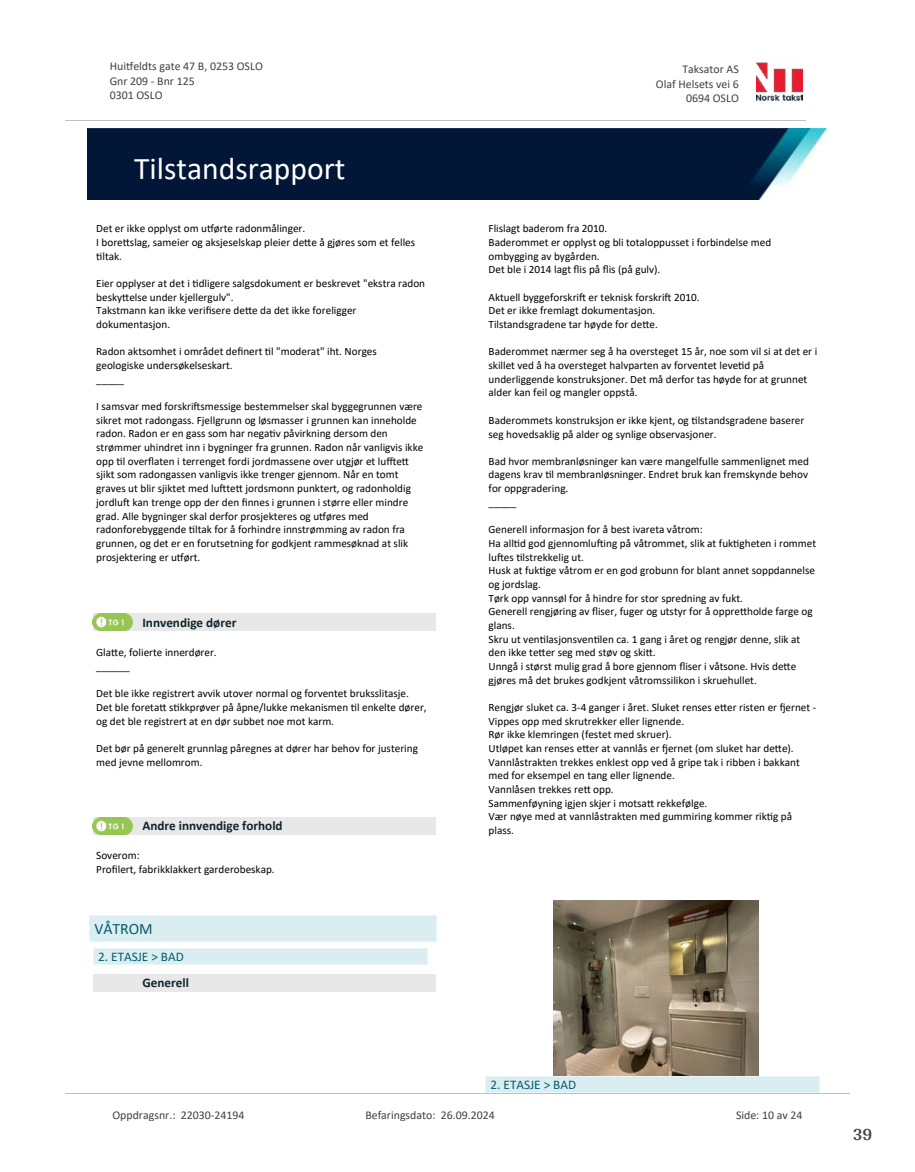
<style>
.page{position:relative;width:915px;height:1172px;background:#fff}
.page>*{position:absolute;margin:0;border:0;box-sizing:border-box;transform-origin:0 0}
.t1{font:31.65px "Calibri";color:#fff}
.t2{font:700 18px "Arya";color:#414749}
.t3{font:15.75px "Calibri";color:#065c69}
.t4{font:700 13.2px "Calibri";color:#0f252c}
.t5{font:13.2px "Calibri";color:#065c69}
.t6{font:11.85px/14.5px "Calibri";color:#404040}
.t7{font:11.25px/13.6px "Calibri";color:#000}
</style>
<div class="page">
<div style="left:93px;top:614px;width:342px;height:17px;background:#e8e8e8"></div>
<svg style="left:97px;top:618px;width:36px;height:13px"></svg>
<img style="left:93px;top:614px;width:39px;height:16px">
<div style="left:93px;top:817px;width:342px;height:17px;background:#e8e8e8"></div>
<img style="left:93px;top:817px;width:39px;height:17px">
<div style="left:89px;top:915px;width:347px;height:27px;background:#daeef2"></div>
<svg style="left:89px;top:916px;width:1px;height:26px"></svg>
<svg style="left:436px;top:916px;width:1px;height:26px"></svg>
<hr style="left:89px;top:915px;width:348px;height:1px;background:#eaf5f7">
<hr style="left:89px;top:942px;width:348px;height:1px;background:#eaf5f7">
<div style="left:93px;top:974px;width:342px;height:17px;background:#e8e8e8"></div>
<div style="left:93px;top:948px;width:334px;height:16px;background:#daeef2"></div>
<svg style="left:93px;top:949px;width:1px;height:15px"></svg>
<svg style="left:427px;top:948px;width:1px;height:16px"></svg>
<hr style="left:93px;top:948px;width:334px;height:1px;background:#eaf5f7">
<hr style="left:93px;top:964px;width:334px;height:1px;background:#eaf5f7">
<img style="left:553px;top:900px;width:204px;height:176px">
<div style="left:485px;top:1076px;width:334px;height:16px;background:#daeef2"></div>
<svg style="left:485px;top:1077px;width:1px;height:15px"></svg>
<svg style="left:819px;top:1076px;width:1px;height:16px"></svg>
<hr style="left:485px;top:1076px;width:334px;height:1px;background:#eaf5f7">
<hr style="left:485px;top:1092px;width:334px;height:1px;background:#eaf5f7">
<img style="left:756px;top:62px;width:46px;height:40px">
<hr style="left:65px;top:120px;width:740px;height:1px;background:#c0c0c0">
<img style="left:88px;top:129px;width:738px;height:71px">
<hr style="left:65px;top:1093px;width:784px;height:1px;background:#c0c0c0">
<p class="t6" style="left:110px;top:59px;width:154px">Hui琀昀eldts gate 47 B, 0253 OSLO<br>Gnr 209 - Bnr 125<br>0301 OSLO</p>
<p class="t6" style="left:682px;top:62px;width:58px">Taksator AS</p>
<p class="t6" style="left:655px;top:76px;width:84px">Olaf Helsets vei 6</p>
<p class="t6" style="left:685px;top:91px;width:54px">0694 OSLO</p>
<h1 class="t1" style="left:134px;top:147px;width:213px">Tilstandsrapport</h1>
<p class="t7" style="left:96px;top:222px;width:320px">Det er ikke opplyst om u琀昀ørte radonmålinger.<br>I bore琀琀slag, sameier og aksjeselskap pleier de琀琀e å gjøres som et felles琀椀ltak.</p>
<p class="t7" style="left:96px;top:276px;width:330px">Eier opplyser at det i 琀椀dligere salgsdokument er beskrevet "ekstra radon besky琀琀else under kjellergulv".<br>Takstmann kan ikke veri昀椀sere de琀琀e da det ikke foreligger dokumentasjon.</p>
<p class="t7" style="left:96px;top:345px;width:282px">Radon aktsomhet i området de昀椀nert 琀椀l "moderat" iht. Norges geologiske undersøkelseskart.<br>_____</p>
<p class="t7" style="left:96px;top:399px;width:328px">I samsvar med forskri昀琀smessige bestemmelser skal byggegrunnen være sikret mot radongass. Fjellgrunn og løsmasser i grunnen kan inneholde radon. Radon er en gass som har nega琀椀v påvirkning dersom den strømmer uhindret inn i bygninger fra grunnen. Radon når vanligvis ikke opp 琀椀l over昀氀aten i terrenget fordi jordmassene over utgjør et lu昀瘀e琀琀sjikt som radongassen vanligvis ikke trenger gjennom. Når en tomt graves ut blir sjiktet med lu昀琀te琀琀 jordsmonn punktert, og radonholdig jordlu昀琀 kan trenge opp der den 昀椀nnes i grunnen i større eller mindre grad. Alle bygninger skal derfor prosjekteres og u琀昀øres med radonforebyggende 琀椀ltak for å forhindre innstrømming av radon fra grunnen, og det er en forutsetning for godkjent rammesøknad at slik prosjektering er u琀昀ørt.</p>
<p class="t4" style="left:142px;top:613px;width:95px">Innvendige dører</p>
<p class="t7" style="left:96px;top:645px;width:122px">Gla琀琀e, folierte innerdører. ______</p>
<p class="t7" style="left:96px;top:686px;width:332px">Det ble ikke registrert avvik utover normal og forventet bruksslitasje.<br>Det ble foreta琀琀 s琀椀kkprøver på åpne/lukke mekanismen 琀椀l enkelte dører, og det ble registrert at en dør subbet noe mot karm.</p>
<p class="t7" style="left:96px;top:741px;width:323px">Det bør på generelt grunnlag påregnes at dører har behov for justering med jevne mellomrom.</p>
<p class="t4" style="left:142px;top:816px;width:142px">Andre innvendige forhold</p>
<p class="t7" style="left:96px;top:848px;width:180px">Soverom:<br>Pro昀椀lert, fabrikklakkert garderobeskap.</p>
<h3 class="t3" style="left:94px;top:917px;width:60px">VÅTROM</h3>
<p class="t5" style="left:98px;top:947px;width:87px">2. ETASJE &gt; BAD</p>
<p class="t4" style="left:142px;top:973px;width:48px">Generell</p>
<p class="t7" style="left:488px;top:222px;width:284px">Flislagt baderom fra 2010.<br>Baderommet er opplyst og bli totaloppusset i forbindelse med ombygging av bygården.<br>Det ble i 2014 lagt 昀氀is på 昀氀is (på gulv).</p>
<p class="t7" style="left:488px;top:290px;width:212px">Aktuell byggeforskri昀琀 er teknisk forskri昀琀 2010.<br>Det er ikke fremlagt dokumentasjon.<br>Tilstandsgradene tar høyde for de琀琀e.</p>
<p class="t7" style="left:488px;top:345px;width:330px">Baderommet nærmer seg å ha oversteget 15 år, noe som vil si at det er i skillet ved å ha oversteget halvparten av forventet leve琀椀d på underliggende konstruksjoner. Det må derfor tas høyde for at grunnet alder kan feil og mangler oppstå.</p>
<p class="t7" style="left:488px;top:413px;width:317px">Baderommets konstruksjon er ikke kjent, og 琀椀lstandsgradene baserer seg hovedsaklig på alder og synlige observasjoner.</p>
<p class="t7" style="left:488px;top:454px;width:322px">Bad hvor membranløsninger kan være mangelfulle sammenlignet med dagens krav 琀椀l membranløsninger. Endret bruk kan fremskynde behov for oppgradering.<br>_____</p>
<p class="t7" style="left:488px;top:522px;width:329px">Generell informasjon for å best ivareta våtrom:<br>Ha all琀椀d god gjennomlu昀琀ing på våtrommet, slik at fuk琀椀gheten i rommet lu昀琀es 琀椀lstrekkelig ut.<br>Husk at fuk琀椀ge våtrom er en god grobunn for blant annet soppdannelse og jordslag.<br>Tørk opp vannsøl for å hindre for stor spredning av fukt.<br>Generell rengjøring av 昀氀iser, fuger og utstyr for å oppre琀琀holde farge og glans.<br>Skru ut ven琀椀lasjonsven琀椀len ca. 1 gang i året og rengjør denne, slik at den ikke te琀琀er seg med støv og ski琀琀.<br>Unngå i størst mulig grad å bore gjennom 昀氀iser i våtsone. Hvis de琀琀e gjøres må det brukes godkjent våtromssilikon i skruehullet.</p>
<p class="t7" style="left:488px;top:700px;width:329px">Rengjør sluket ca. 3-4 ganger i året. Sluket renses e琀琀er risten er 昀樀ernet - Vippes opp med skrutrekker eller lignende.<br>Rør ikke klemringen (festet med skruer).<br>Utløpet kan renses e琀琀er at vannlås er 昀樀ernet (om sluket har de琀琀e).<br>Vannlåstrakten trekkes enklest opp ved å gripe tak i ribben i bakkant med for eksempel en tang eller lignende.<br>Vannlåsen trekkes re琀琀 opp.<br>Sammenføyning igjen skjer i motsa琀琀 rekkefølge.<br>Vær nøye med at vannlåstrakten med gummiring kommer rik琀椀g på plass.</p>
<p class="t5" style="left:490px;top:1075px;width:87px">2. ETASJE &gt; BAD</p>
<p class="t6" style="left:112px;top:1107px;width:133px">Oppdragsnr.: 22030-24194</p>
<p class="t6" style="left:365px;top:1107px;width:131px">Befaringsdato: 26.09.2024</p>
<p class="t6" style="left:735px;top:1107px;width:68px">Side: 10 av 24</p>
<h2 class="t2" style="left:852px;top:1123px;width:21px">39</h2>
</div>
